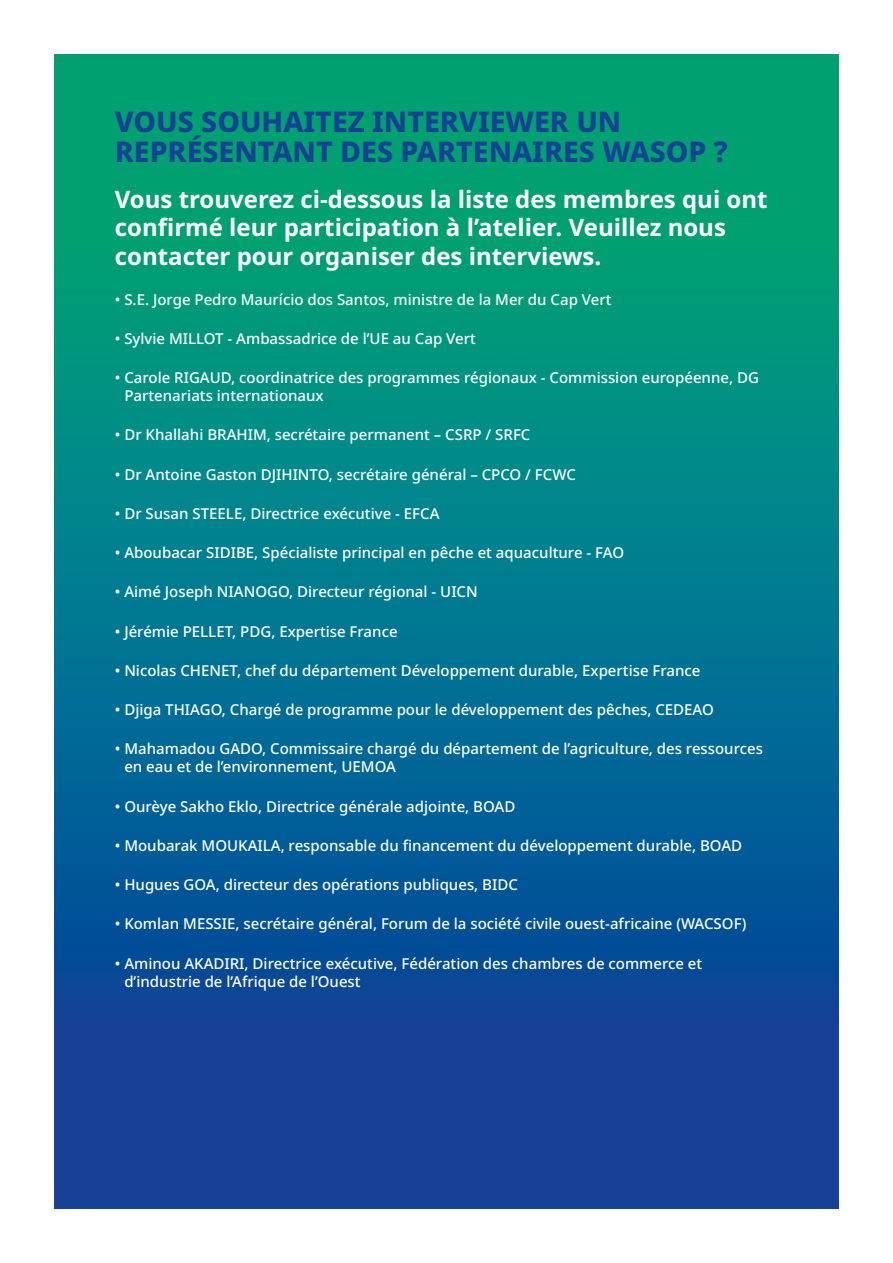
<style>
.page{position:relative;width:893px;height:1263px;background:#fff}
.page>*{position:absolute;margin:0;border:0;box-sizing:border-box;transform-origin:0 0}
.t1{font:800 28.5px/30px "Noto Sans";color:#164194}
.t2{font:700 24px/28.8px "Noto Sans";color:#fff}
.t3{font:500 15px/18px "Noto Sans";color:#fff}
</style>
<div class="page">
<div style="left:54px;top:54px;width:785px;height:1155px;background:linear-gradient(to bottom,#00b073,#0f37a1)"></div>
<h1 class="t1" style="left:115px;top:107px;width:615px">VOUS SOUHAITEZ INTERVIEWER UN<br>REPRÉSENTANT DES PARTENAIRES WASOP ?</h1>
<h2 class="t2" style="left:115px;top:185px;width:654px">Vous trouverez ci-dessous la liste des membres qui ont confirmé leur participation à l’atelier. Veuillez nous contacter pour organiser des interviews.</h2>
<p class="t3" style="left:115px;top:290px;width:498px">• S.E. Jorge Pedro Maurício dos Santos, ministre de la Mer du Cap Vert</p>
<p class="t3" style="left:115px;top:330px;width:363px">• Sylvie MILLOT - Ambassadrice de l’UE au Cap Vert</p>
<p class="t3" style="left:124px;top:369px;width:636px;text-indent:-10px">• Carole RIGAUD, coordinatrice des programmes régionaux - Commission européenne, DG<br>Partenariats internationaux</p>
<p class="t3" style="left:115px;top:426px;width:417px">• Dr Khallahi BRAHIM, secrétaire permanent – CSRP / SRFC</p>
<p class="t3" style="left:115px;top:465px;width:462px">• Dr Antoine Gaston DJIHINTO, secrétaire général – CPCO / FCWC</p>
<p class="t3" style="left:115px;top:505px;width:326px">• Dr Susan STEELE, Directrice exécutive - EFCA</p>
<p class="t3" style="left:115px;top:544px;width:511px">• Aboubacar SIDIBE, Spécialiste principal en pêche et aquaculture - FAO</p>
<p class="t3" style="left:115px;top:583px;width:364px">• Aimé Joseph NIANOGO, Directeur régional - UICN</p>
<p class="t3" style="left:115px;top:622px;width:284px">• Jérémie PELLET, PDG, Expertise France</p>
<p class="t3" style="left:115px;top:662px;width:587px">• Nicolas CHENET, chef du département Développement durable, Expertise France</p>
<p class="t3" style="left:115px;top:701px;width:600px">• Djiga THIAGO, Chargé de programme pour le développement des pêches, CEDEAO</p>
<p class="t3" style="left:124px;top:740px;width:640px;text-indent:-10px">• Mahamadou GADO, Commissaire chargé du département de l’agriculture, des ressources en eau et de l’environnement, UEMOA</p>
<p class="t3" style="left:115px;top:797px;width:402px">• Ourèye Sakho Eklo, Directrice générale adjointe, BOAD</p>
<p class="t3" style="left:115px;top:837px;width:629px">• Moubarak MOUKAILA, responsable du financement du développement durable, BOAD</p>
<p class="t3" style="left:115px;top:876px;width:405px">• Hugues GOA, directeur des opérations publiques, BIDC</p>
<p class="t3" style="left:115px;top:915px;width:633px">• Komlan MESSIE, secrétaire général, Forum de la société civile ouest-africaine (WACSOF)</p>
<p class="t3" style="left:124px;top:954px;width:579px;text-indent:-10px">• Aminou AKADIRI, Directrice exécutive, Fédération des chambres de commerce et d’industrie de l’Afrique de l’Ouest</p>
</div>
